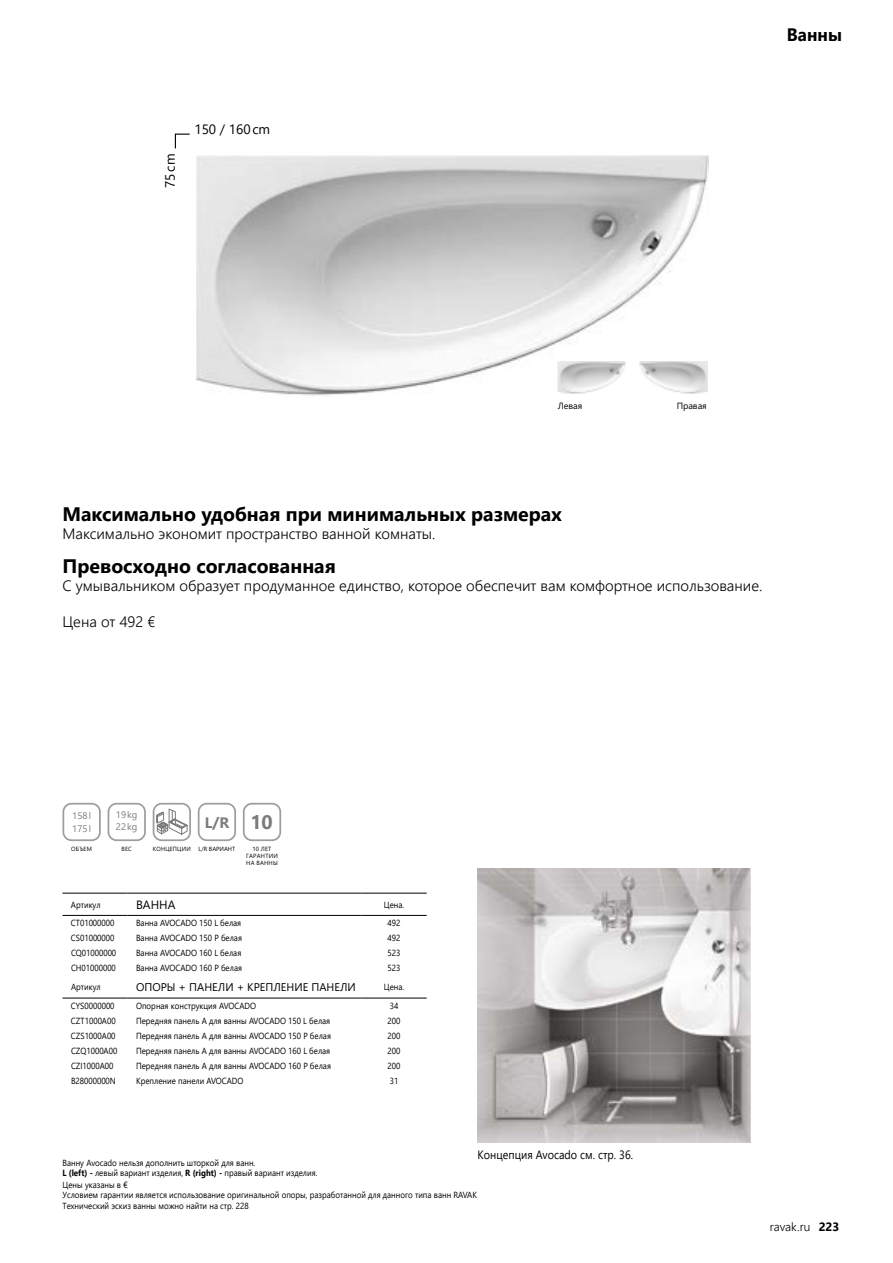
<style>
.page{position:relative;width:893px;height:1263px;background:#fff}
.page>*{position:absolute;margin:0;border:0;box-sizing:border-box;transform-origin:0 0}
.t1{font:700 19.5px "Segoe UI";color:#000}
.t2{font:700 19.5px "Segoe UI";color:#7c7b7b}
.t3{font:700 18px "Segoe UI";color:#000;scale:.95 1}
.t4{font:300 15px "Segoe UI";color:#000}
.t5{font:700 15px "Segoe UI";color:#7c7b7b}
.t6{font:13.5px "Segoe UI";color:#000}
.t7{font:12px "Segoe UI";color:#000;scale:.9 1}
.t8{font:300 12px "Segoe UI";color:#000}
.t9{font:12px "Segoe UI";color:#000}
.t10{font:11.1px "Segoe UI";color:#000}
.t11{font:9.45px/13.5px "Segoe UI";color:#7c7b7b}
.t12{font:9px "Segoe UI";color:#000}
.t13{font:8.85px/10.8px "Segoe UI";color:#000;scale:.9 1}
.t14{font:6px/7.2px "Segoe UI";letter-spacing:.03em;color:#000;text-align:center}
.t15{font:6px "Segoe UI";color:#000}
.s1{font-size:15.75px}
.s2{font-weight:700}
.s3{font-size:9px}
</style>
<div class="page">
<img style="left:196px;top:155px;width:512px;height:241px">
<svg style="left:174px;top:133px;width:16px;height:16px"></svg>
<img style="left:477px;top:869px;width:273px;height:274px">
<img style="left:558px;top:361px;width:67px;height:32px">
<img style="left:640px;top:361px;width:67px;height:32px">
<div style="left:63px;top:803px;width:38px;height:38px;border:2px solid #9d9d9c;border-radius:8px"></div>
<div style="left:108px;top:803px;width:38px;height:38px;border:2px solid #9d9d9c;border-radius:8px"></div>
<div style="left:198px;top:803px;width:38px;height:38px;border:2px solid #9d9d9c;border-radius:8px"></div>
<div style="left:243px;top:803px;width:38px;height:38px;border:2px solid #9d9d9c;border-radius:8px"></div>
<div style="left:153px;top:803px;width:38px;height:38px;border:2px solid #9d9d9c;border-radius:8px"></div>
<svg style="left:156px;top:808px;width:32px;height:27px"></svg>
<hr style="left:62px;top:893px;width:66px;height:1px;background:#000">
<hr style="left:128px;top:893px;width:233px;height:1px;background:#000">
<hr style="left:361px;top:893px;width:66px;height:1px;background:#000">
<hr style="left:62px;top:915px;width:66px;height:1px;background:#000">
<hr style="left:128px;top:915px;width:233px;height:1px;background:#000">
<hr style="left:361px;top:915px;width:66px;height:1px;background:#000">
<hr style="left:62px;top:998px;width:66px;height:1px;background:#000">
<hr style="left:128px;top:998px;width:233px;height:1px;background:#000">
<hr style="left:361px;top:998px;width:66px;height:1px;background:#000">
<h3 class="t6" style="left:157px;top:188px;width:36px;rotate:-90deg">75cm</h3>
<h3 class="t6" style="left:194px;top:116px;width:77px">150 / 160cm</h3>
<h2 class="t3" style="left:787px;top:17px;width:59px">Ванны</h2>
<p class="t12" style="left:558px;top:397px;width:26px">Левая</p>
<p class="t12" style="left:677px;top:397px;width:32px">Правая</p>
<h1 class="t1" style="left:63px;top:495px;width:501px">Максимально удобная при минимальных размерах</h1>
<h3 class="t4" style="left:63px;top:519px;width:374px">Максимально экономит пространство ванной комнаты.</h3>
<h1 class="t1" style="left:63px;top:548px;width:275px">Превосходно согласованная</h1>
<h3 class="t4" style="left:63px;top:572px;width:701px">С умывальником образует продуманное единство, которое обеспечит вам комфортное использование.</h3>
<h3 class="t4" style="left:63px;top:608px;width:94px">Цена от 492 €</h3>
<p class="t11" style="left:72px;top:808px;width:20px">158l<br>175l</p>
<p class="t14" style="left:71px;top:844px;width:22px">ОБЪЕМ</p>
<p class="t11" style="left:116px;top:808px;width:23px;line-height:12px">19kg<br>22kg</p>
<p class="t14" style="left:122px;top:844px;width:12px">ВЕС</p>
<h3 class="t5" style="left:205px;top:808px;width:26px">L<span class="s1">/</span>R</h3>
<h1 class="t2" style="left:250px;top:804px;width:24px">10</h1>
<p class="t14" style="left:153px;top:844px;width:39px">КОНЦЕПЦИИ</p>
<p class="t15" style="left:198px;top:843px;width:38px">L/R ВАРИАНТ</p>
<p class="t14" style="left:246px;top:844px;width:33px">10 ЛЕТ<br>ГАРАНТИИ<br>НА ВАННЫ</p>
<p class="t13" style="left:71px;top:898px;width:35px">Артикул</p>
<h3 class="t9" style="left:136px;top:893px;width:41px">ВАННА</h3>
<p class="t13" style="left:384px;top:898px;width:24px">Цена.</p>
<p class="t13" style="left:71px;top:917px;width:50px">CT01000000</p>
<p class="t13" style="left:136px;top:917px;width:118px">Ванна AVOCADO 150 L белая</p>
<p class="t13" style="left:388px;top:917px;width:16px">492</p>
<p class="t13" style="left:71px;top:932px;width:50px">CS01000000</p>
<p class="t13" style="left:136px;top:932px;width:119px">Ванна AVOCADO 150 P белая</p>
<p class="t13" style="left:388px;top:932px;width:16px">492</p>
<p class="t13" style="left:71px;top:947px;width:52px">CQ01000000</p>
<p class="t13" style="left:136px;top:947px;width:118px">Ванна AVOCADO 160 L белая</p>
<p class="t13" style="left:388px;top:947px;width:16px">523</p>
<p class="t13" style="left:71px;top:962px;width:51px">CH01000000</p>
<p class="t13" style="left:136px;top:962px;width:119px">Ванна AVOCADO 160 P белая</p>
<p class="t13" style="left:388px;top:962px;width:16px">523</p>
<p class="t13" style="left:71px;top:981px;width:35px">Артикул</p>
<p class="t10" style="left:136px;top:976px;width:221px">ОПОРЫ + ПАНЕЛИ + КРЕПЛЕНИЕ ПАНЕЛИ</p>
<p class="t13" style="left:384px;top:981px;width:24px">Цена.</p>
<p class="t13" style="left:71px;top:999px;width:50px">CYS0000000</p>
<p class="t13" style="left:136px;top:999px;width:135px">Опорная констpукция AVOCADO</p>
<p class="t13" style="left:390px;top:999px;width:11px">34</p>
<p class="t13" style="left:71px;top:1014px;width:51px">CZT1000A00</p>
<p class="t13" style="left:136px;top:1014px;width:217px">Передняя панель A для ванны AVOCADO 150 L белая</p>
<p class="t13" style="left:388px;top:1014px;width:16px">200</p>
<p class="t13" style="left:71px;top:1030px;width:51px">CZS1000A00</p>
<p class="t13" style="left:136px;top:1030px;width:218px">Передняя панель A для ванны AVOCADO 150 P белая</p>
<p class="t13" style="left:388px;top:1030px;width:16px">200</p>
<p class="t13" style="left:71px;top:1045px;width:53px">CZQ1000A00</p>
<p class="t13" style="left:136px;top:1045px;width:217px">Передняя панель A для ванны AVOCADO 160 L белая</p>
<p class="t13" style="left:388px;top:1045px;width:16px">200</p>
<p class="t13" style="left:71px;top:1060px;width:49px">CZI1000A00</p>
<p class="t13" style="left:136px;top:1060px;width:218px">Передняя панель A для ванны AVOCADO 160 P белая</p>
<p class="t13" style="left:388px;top:1060px;width:16px">200</p>
<p class="t13" style="left:71px;top:1075px;width:51px">B28000000N</p>
<p class="t13" style="left:136px;top:1075px;width:121px">Кpепление панели AVOCADO</p>
<p class="t13" style="left:390px;top:1075px;width:11px">31</p>
<h3 class="t7" style="left:477px;top:1144px;width:174px">Концепция Avocado см. стр. 36.</h3>
<p class="t13" style="left:63px;top:1156px;width:462px">Ванну Avocado нельзя дополнить шторкой для ванн.<br><span class="s2">L (left) -</span> левый вариант изделия, <span class="s2">R (right) -</span> правый вариант изделия.<br>Цены указаны в <span class="s3">€<br></span>Условием гарантии является использование оригинальной опоры, разработанной для данного типа ванн RAVAK Технический эскиз ванны можно найти на стр. 228</p>
<h3 class="t8" style="left:770px;top:1215px;width:71px">ravak.ru <span class="s2">223</span></h3>
</div>
